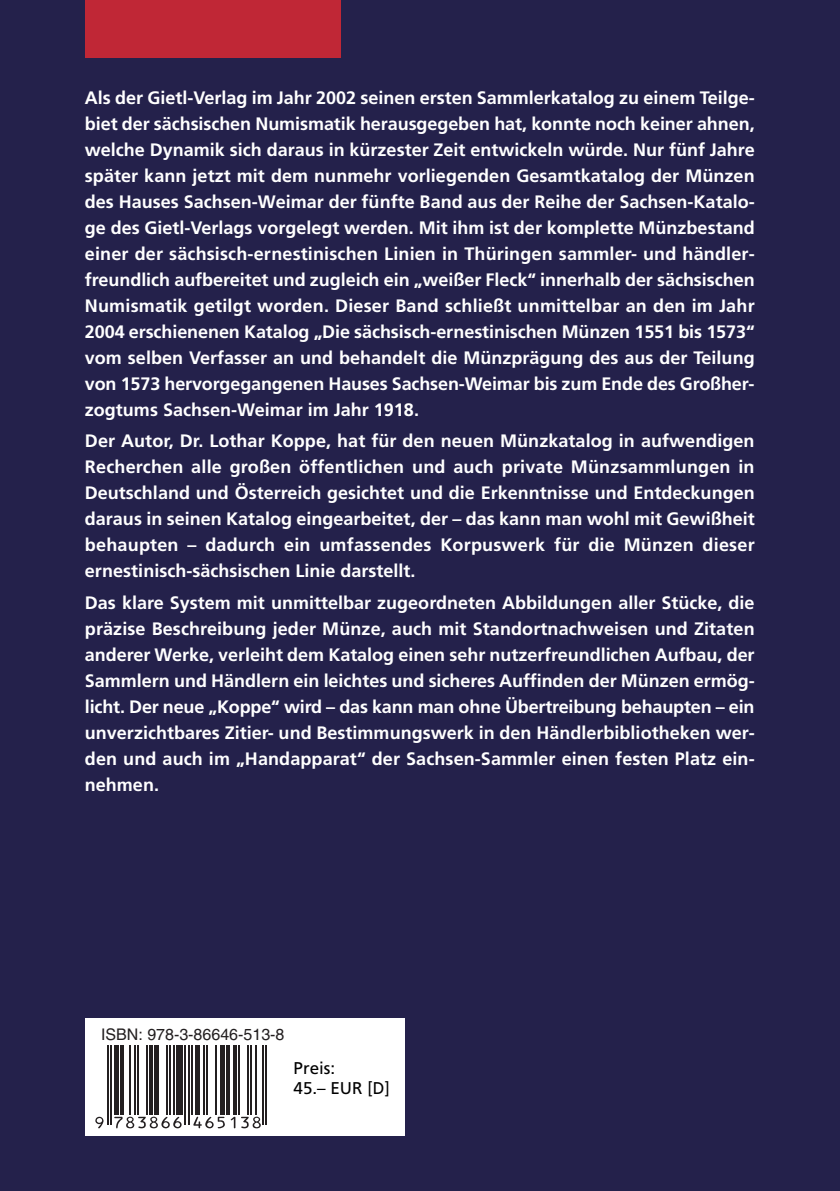
<style>
.page{position:relative;width:840px;height:1191px;background:#fff}
.page>*{position:absolute;margin:0;border:0;box-sizing:border-box;transform-origin:0 0}
.t1{font:700 18px/26px "Frutiger";color:#fff;text-align:justify}
.t2{font:17px/20.4px "Frutiger";color:#000}
.t3{font:16px "Helvetica";color:#231f20}
</style>
<div class="page">
<div style="left:0;top:0;width:839px;height:1191px;background:#24214b"></div>
<p class="t1" style="left:85px;top:86px;width:671px">Als der Gietl-Verlag im Jahr 2002 seinen ersten Sammlerkatalog zu einem Teilge&shy;biet der sächsischen Numismatik herausgegeben hat, konnte noch keiner ahnen, welche Dynamik sich daraus in kürzester Zeit entwickeln würde. Nur fünf Jahre später kann jetzt mit dem nunmehr vorliegenden Gesamtkatalog der Münzen des Hauses Sachsen-Weimar der fünfte Band aus der Reihe der Sachsen-Katalo&shy;ge des Gietl-Verlags vorgelegt werden. Mit ihm ist der komplette Münzbestand einer der sächsisch-ernestinischen Linien in Thüringen sammler- und händler&shy;freundlich aufbereitet und zugleich ein „weißer Fleck“ innerhalb der sächsischen Numismatik getilgt worden. Dieser Band schließt unmittelbar an den im Jahr 2004 erschienenen Katalog „Die sächsisch-ernestinischen Münzen 1551 bis 1573“ vom selben Verfasser an und behandelt die Münzprägung des aus der Teilung von 1573 hervorgegangenen Hauses Sachsen-Weimar bis zum Ende des Großher&shy;zogtums Sachsen-Weimar im Jahr 1918.</p>
<p class="t1" style="left:85px;top:429px;width:671px">Der Autor, Dr. Lothar Koppe, hat für den neuen Münzkatalog in aufwendigen Recherchen alle großen öffentlichen und auch private Münzsammlungen in Deutschland und Österreich gesichtet und die Erkenntnisse und Entdeckungen daraus in seinen Katalog eingearbeitet, der – das kann man wohl mit Gewißheit behaupten – dadurch ein umfassendes Korpuswerk für die Münzen dieser ernestinisch-sächsischen Linie darstellt.</p>
<p class="t1" style="left:85px;top:591px;width:671px">Das klare System mit unmittelbar zugeordneten Abbildungen aller Stücke, die präzise Beschreibung jeder Münze, auch mit Standortnachweisen und Zitaten anderer Werke, verleiht dem Katalog einen sehr nutzerfreundlichen Aufbau, der Sammlern und Händlern ein leichtes und sicheres Auffinden der Münzen ermög&shy;licht. Der neue „Koppe“ wird – das kann man ohne Übertreibung behaupten – ein unverzichtbares Zitier- und Bestimmungswerk in den Händlerbibliotheken wer&shy;den und auch im „Handapparat“ der Sachsen-Sammler einen festen Platz ein&shy;nehmen.</p>
<p class="t3" style="left:101px;top:1028px;width:185px">ISBN: 978-3-86646-513-8</p>
<p class="t2" style="left:293px;top:1058px;width:98px">Preis:<br>45.– EUR [D]</p>
</div>
